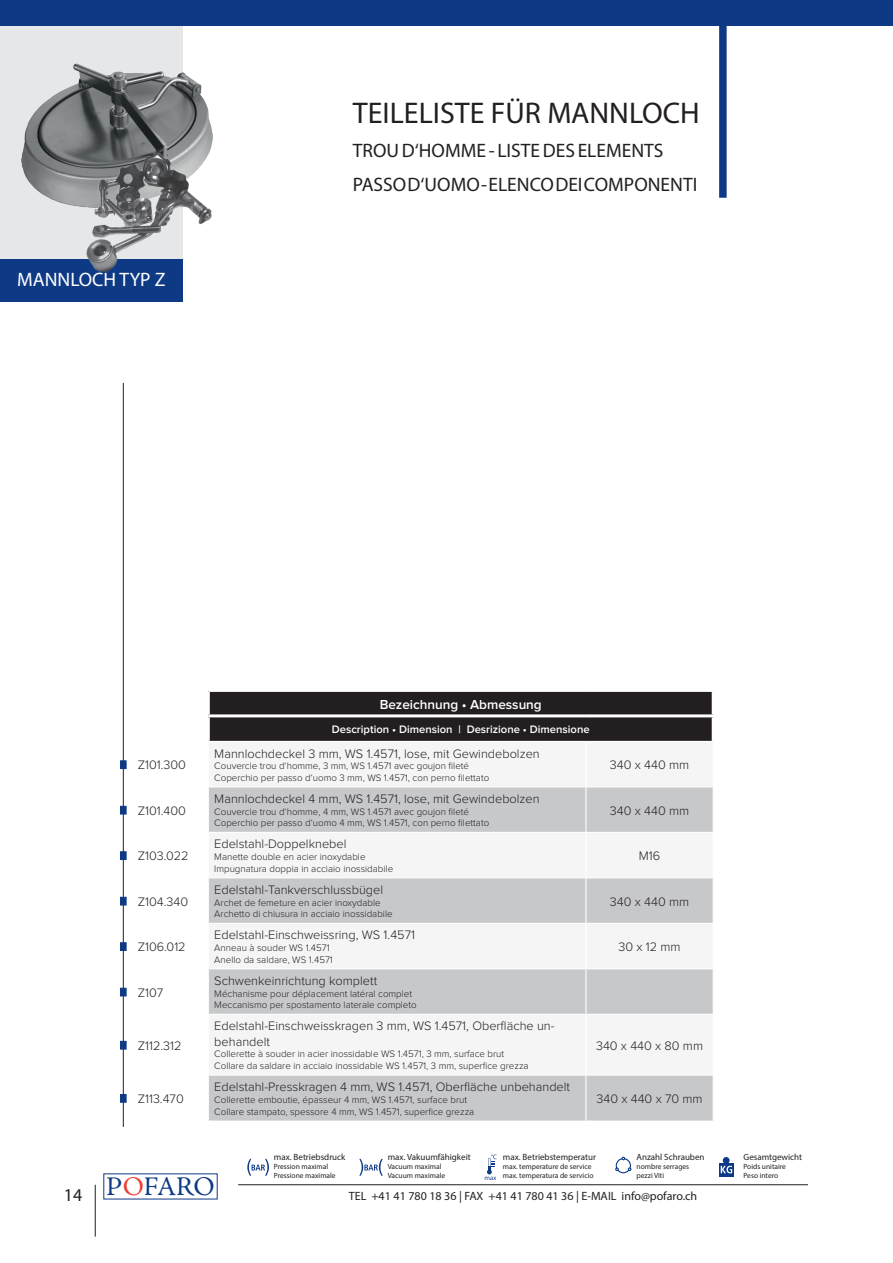
<style>
.page{position:relative;width:893px;height:1263px;background:#fff}
.page>*{position:absolute;margin:0;border:0;box-sizing:border-box;transform-origin:0 0}
.t1{font:30px "Myriad Pro";color:#231f20}
.t2{font:27px "Adobe Jenson Pro";letter-spacing:-.01em;color:#0e3985}
.t3{font:19.5px/34.5px "Myriad Pro";color:#231f20}
.t4{font:19.5px "Myriad Pro";color:#fff}
.t5{font:18px "Myriad Pro";color:#231f20}
.t6{font:600 13.5px "Proxima Nova";color:#fff}
.t7{font:300 12.75px/15.3px "Proxima Nova";color:#231f20}
.t8{font:12px "Myriad Pro";color:#231f20}
.t9{font:600 11.25px "Proxima Nova";color:#fff}
.t10{font:300 9.75px/11.7px "Proxima Nova";color:#231f20}
.t11{font:9px "Myriad Pro";color:#231f20}
.t12{font:7.5px/9px "Myriad Pro";color:#231f20}
.s1{color:#ee3e34}
</style>
<div class="page">
<div style="left:719px;top:17px;width:8px;height:181px;background:#0e3985"></div>
<div style="left:0;top:26px;width:183px;height:233px;background:#e6e7e9"></div>
<div style="left:0;top:0;width:893px;height:26px;background:#0e3985"></div>
<div style="left:0;top:259px;width:183px;height:43px;background:#0e3985"></div>
<img style="left:21px;top:64px;width:192px;height:143px">
<img style="left:85px;top:151px;width:128px;height:121px">
<hr style="left:123px;top:383px;width:1px;height:744px;background:#231f20">
<div style="left:210px;top:692px;width:502px;height:49px;background:#231f20"></div>
<svg style="left:209px;top:787px;width:504px;height:333px;fill:#c7c8ca"></svg>
<hr style="left:208px;top:714px;width:378px;height:3px;background:#fff">
<hr style="left:586px;top:714px;width:129px;height:3px;background:#fff">
<hr style="left:585px;top:787px;width:1px;height:45px;background:#fff">
<hr style="left:208px;top:832px;width:378px;height:1px;background:#fff">
<hr style="left:586px;top:832px;width:128px;height:1px;background:#fff">
<hr style="left:585px;top:833px;width:1px;height:44px;background:#fff">
<hr style="left:208px;top:877px;width:378px;height:1px;background:#fff">
<hr style="left:586px;top:877px;width:128px;height:1px;background:#fff">
<hr style="left:585px;top:878px;width:1px;height:45px;background:#fff">
<hr style="left:208px;top:923px;width:378px;height:1px;background:#fff">
<hr style="left:586px;top:923px;width:128px;height:1px;background:#fff">
<hr style="left:585px;top:924px;width:1px;height:44px;background:#fff">
<hr style="left:208px;top:968px;width:378px;height:1px;background:#fff">
<hr style="left:586px;top:968px;width:128px;height:1px;background:#fff">
<hr style="left:585px;top:969px;width:1px;height:45px;background:#fff">
<hr style="left:208px;top:1014px;width:378px;height:1px;background:#fff">
<hr style="left:586px;top:1014px;width:128px;height:1px;background:#fff">
<hr style="left:585px;top:1015px;width:1px;height:59px;background:#fff">
<hr style="left:208px;top:1074px;width:378px;height:2px;background:#fff">
<hr style="left:586px;top:1074px;width:128px;height:2px;background:#fff">
<hr style="left:585px;top:1076px;width:1px;height:44px;background:#fff">
<div style="left:120px;top:760px;width:6px;height:9px;background:#0e3985;border:1px solid #0e3985"></div>
<div style="left:120px;top:806px;width:6px;height:8px;background:#0e3985"></div>
<div style="left:120px;top:851px;width:6px;height:9px;background:#0e3985;border:1px solid #0e3985"></div>
<div style="left:120px;top:897px;width:6px;height:8px;background:#0e3985"></div>
<div style="left:120px;top:942px;width:6px;height:9px;background:#0e3985;border:1px solid #0e3985"></div>
<div style="left:120px;top:988px;width:6px;height:8px;background:#0e3985"></div>
<div style="left:120px;top:1041px;width:6px;height:8px;background:#0e3985"></div>
<div style="left:120px;top:1094px;width:6px;height:8px;background:#0e3985"></div>
<hr style="left:95px;top:1185px;width:1px;height:51px;background:#231f20">
<hr style="left:238px;top:1184px;width:570px;height:1px;background:#231f20">
<svg style="left:247px;top:1159px;width:22px;height:17px"></svg>
<svg style="left:359px;top:1159px;width:24px;height:17px"></svg>
<svg style="left:485px;top:1154px;width:12px;height:26px"></svg>
<div style="left:616px;top:1158px;width:15px;height:15px;border:1px solid #0e3985;border-radius:50%"></div>
<svg style="left:621px;top:1157px;width:4px;height:3px"></svg>
<svg style="left:628px;top:1167px;width:3px;height:4px"></svg>
<svg style="left:615px;top:1167px;width:4px;height:4px"></svg>
<svg style="left:719px;top:1163px;width:14px;height:13px"></svg>
<div style="left:723px;top:1157px;width:7px;height:7px;background:#0e3985;border-radius:50%"></div>
<svg style="left:721px;top:1166px;width:11px;height:7px"></svg>
<h3 class="t4" style="left:17px;top:268px;width:150px">MANNLOCH TYP Z</h3>
<h1 class="t1" style="left:353px;top:95px;width:348px">TEILELISTE FÜR MANNLOCH</h1>
<h3 class="t3" style="left:353px;top:133px;width:346px">TROU D‘HOMME - LISTE DES ELEMENTS<br>PASSO D‘UOMO - ELENCO DEI COMPONENTI</h3>
<h3 class="t7" style="left:138px;top:758px;width:50px">Z101.300</h3>
<h3 class="t7" style="left:138px;top:803px;width:50px">Z101.400</h3>
<h3 class="t7" style="left:138px;top:849px;width:52px">Z103.022</h3>
<h3 class="t7" style="left:138px;top:894px;width:52px">Z104.340</h3>
<h3 class="t7" style="left:138px;top:940px;width:49px">Z106.012</h3>
<h3 class="t7" style="left:138px;top:985px;width:27px">Z107</h3>
<h3 class="t7" style="left:138px;top:1038px;width:45px">Z112.312</h3>
<h3 class="t7" style="left:138px;top:1091px;width:48px">Z113.470</h3>
<h3 class="t6" style="left:380px;top:698px;width:164px">Bezeichnung • Abmessung</h3>
<p class="t9" style="left:332px;top:724px;width:259px">Description • Dimension | Desrizione • Dimensione</p>
<h3 class="t7" style="left:214px;top:746px;width:327px">Mannlochdeckel 3 mm, WS 1.4571, lose, mit Gewindebolzen</h3>
<p class="t10" style="left:214px;top:760px;width:276px">Couvercle trou d‘homme, 3 mm, WS 1.4571 avec goujon fileté<br>Coperchio per passo d‘uomo 3 mm, WS 1.4571, con perno filettato</p>
<h3 class="t7" style="left:610px;top:758px;width:81px">340 x 440 mm</h3>
<h3 class="t7" style="left:214px;top:792px;width:327px">Mannlochdeckel 4 mm, WS 1.4571, lose, mit Gewindebolzen</h3>
<p class="t10" style="left:214px;top:806px;width:276px">Couvercle trou d‘homme, 4 mm, WS 1.4571 avec goujon fileté<br>Coperchio per passo d‘uomo 4 mm, WS 1.4571, con perno filettato</p>
<h3 class="t7" style="left:610px;top:803px;width:81px">340 x 440 mm</h3>
<h3 class="t7" style="left:214px;top:837px;width:134px">Edelstahl-Doppelknebel</h3>
<p class="t10" style="left:214px;top:851px;width:180px">Manette double en acier inoxydable<br>Impugnatura doppia in acciaio inossidabile</p>
<h3 class="t7" style="left:639px;top:849px;width:23px">M16</h3>
<h3 class="t7" style="left:214px;top:882px;width:170px">Edelstahl-Tankverschlussbügel</h3>
<p class="t10" style="left:214px;top:897px;width:180px">Archet de femeture en acier inoxydable<br>Archetto di chiusura in acciaio inossidabile</p>
<h3 class="t7" style="left:610px;top:894px;width:81px">340 x 440 mm</h3>
<h3 class="t7" style="left:214px;top:928px;width:202px">Edelstahl-Einschweissring, WS 1.4571</h3>
<p class="t10" style="left:214px;top:942px;width:120px">Anneau à souder WS 1.4571<br>Anello da saldare, WS 1.4571</p>
<h3 class="t7" style="left:618px;top:940px;width:64px">30 x 12 mm</h3>
<h3 class="t7" style="left:214px;top:973px;width:164px">Schwenkeinrichtung komplett</h3>
<p class="t10" style="left:214px;top:988px;width:204px">Méchanisme pour déplacement latéral complet<br>Meccanismo per spostamento laterale completo</p>
<h3 class="t7" style="left:214px;top:1019px;width:342px">Edelstahl-Einschweisskragen 3 mm, WS 1.4571, Oberfläche un&shy;behandelt</h3>
<p class="t10" style="left:214px;top:1049px;width:316px">Collerette à souder in acier inossidable WS 1.4571, 3 mm, surface brut<br>Collare da saldare in acciaio inossidable WS 1.4571, 3 mm, superfice grezza</p>
<h3 class="t7" style="left:596px;top:1038px;width:109px">340 x 440 x 80 mm</h3>
<h3 class="t7" style="left:214px;top:1080px;width:357px">Edelstahl-Presskragen 4 mm, WS 1.4571, Oberfläche unbehandelt</h3>
<p class="t10" style="left:214px;top:1094px;width:262px">Collerette emboutie, épasseur 4 mm, WS 1.4571, surface brut<br>Collare stampato, spessore 4 mm, WS 1.4571, superfice grezza</p>
<h3 class="t7" style="left:596px;top:1091px;width:108px">340 x 440 x 70 mm</h3>
<p class="t11" style="left:503px;top:1151px;width:95px">max. Betriebstemperatur</p>
<p class="t12" style="left:503px;top:1161px;width:92px">max. temperature de service max. temperatura de servicio</p>
<p class="t11" style="left:388px;top:1152px;width:85px">max. Vakuumfähigkeit</p>
<p class="t12" style="left:388px;top:1162px;width:59px">Vacuum maximal<br>Vacuum maximale</p>
<p class="t11" style="left:274px;top:1152px;width:73px">max. Betriebsdruck</p>
<p class="t12" style="left:274px;top:1162px;width:63px">Pression maximal<br>Pressione maximale</p>
<p class="t11" style="left:637px;top:1152px;width:70px">Anzahl Schrauben</p>
<p class="t12" style="left:637px;top:1162px;width:54px">nombre serrages pezzi Viti</p>
<h2 class="t2" style="left:106px;top:1171px;width:110px">P<span class="s1">O</span>FARO</h2>
<h3 class="t5" style="left:64px;top:1184px;width:20px">14</h3>
<p class="t8" style="left:349px;top:1188px;width:350px">TEL +41 41 780 18 36 | FAX +41 41 780 41 36 | E-MAIL info@pofaro.ch</p>
<p class="t11" style="left:743px;top:1152px;width:60px">Gesamtgewicht</p>
<p class="t12" style="left:743px;top:1162px;width:44px">Poids unitaire<br>Peso intero</p>
</div>
